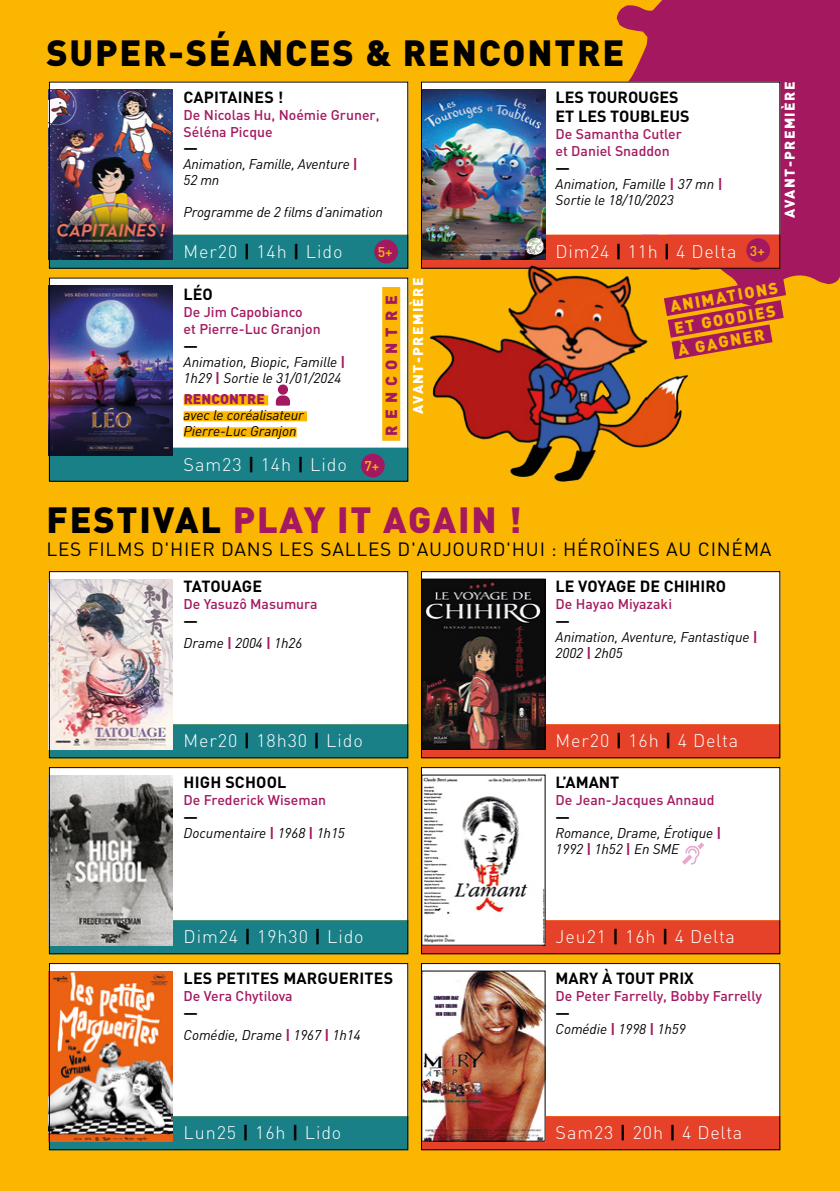
<style>
.page{position:relative;width:840px;height:1191px;background:#fff}
.page>*{position:absolute;margin:0;border:0;box-sizing:border-box;transform-origin:0 0}
.t1{font:900 36px "DIN";letter-spacing:.05em;color:#000}
.t2{font:900 36px "DIN";letter-spacing:.05em;color:#a41860}
.t3{font:19px "DIN";letter-spacing:.04em;color:#000}
.t4{font:300 18px "DIN";letter-spacing:.05em;color:#fff}
.t5{font:700 16px/19.2px "DIN";color:#000}
.t6{font:900 16px/22px "DIN";color:#fab600}
.t7{font:900 16px "DIN";letter-spacing:.38em;color:#a41860}
.t8{font:italic 14px/16px "DIN Pro";letter-spacing:-.005em;color:#000}
.t9{font:500 14px/16.8px "DIN";color:#a41860}
.t10{font:900 14px "DIN";letter-spacing:.1em;color:#fff}
.t11{font:700 14px "DIN";color:#000}
.t12{font:900 14px "DIN Pro";letter-spacing:.005em;color:#a41860}
.t13{font:500 14px "DIN Pro";color:#fab600}
.s1{font-family:"DIN";font-weight:700;font-style:normal;color:#a41860}
.s2{font-weight:700;color:#000}
.s3{color:#000}
</style>
<div class="page">
<div style="left:0;top:0;width:839px;height:1191px;background:#fab600"></div>
<svg style="left:595px;top:0;width:244px;height:285px;fill:#a41860"></svg>
<div style="left:51px;top:571px;width:726px;height:153px;background:#fff"></div>
<div style="left:51px;top:724px;width:355px;height:32px;background:#1a8088"></div>
<div style="left:423px;top:724px;width:354px;height:32px;background:#e54229"></div>
<div style="left:51px;top:82px;width:726px;height:153px;background:#fff"></div>
<div style="left:51px;top:235px;width:355px;height:32px;background:#1a8088"></div>
<div style="left:51px;top:767px;width:726px;height:153px;background:#fff"></div>
<div style="left:51px;top:920px;width:355px;height:32px;background:#1a8088"></div>
<svg style="left:423px;top:920px;width:354px;height:32px"></svg>
<div style="left:51px;top:279px;width:355px;height:169px;background:#fff"></div>
<div style="left:51px;top:448px;width:355px;height:32px;background:#1a8088"></div>
<div style="left:183px;top:395px;width:85px;height:10px;background:#fab600"></div>
<div style="left:183px;top:411px;width:124px;height:10px;background:#fab600"></div>
<div style="left:183px;top:427px;width:113px;height:10px;background:#fab600"></div>
<div style="left:51px;top:963px;width:726px;height:153px;background:#fff"></div>
<div style="left:51px;top:1116px;width:355px;height:32px;background:#1a8088"></div>
<svg style="left:423px;top:1116px;width:354px;height:32px"></svg>
<img style="left:51px;top:579px;width:121px;height:170px">
<img style="left:51px;top:90px;width:121px;height:170px">
<img style="left:51px;top:775px;width:121px;height:170px">
<img style="left:51px;top:285px;width:121px;height:171px">
<img style="left:51px;top:971px;width:121px;height:170px">
<img style="left:423px;top:581px;width:120px;height:166px">
<div style="left:421px;top:579px;width:124px;height:170px;border:1px solid #000"></div>
<img style="left:423px;top:90px;width:122px;height:145px">
<img style="left:423px;top:777px;width:120px;height:166px">
<img style="left:423px;top:972px;width:120px;height:167px">
<div style="left:361px;top:454px;width:23px;height:23px;background:#a41860;border-radius:50%"></div>
<div style="left:374px;top:240px;width:24px;height:23px;background:#a41860;border-radius:50%"></div>
<div style="left:49px;top:571px;width:359px;height:187px;border:1px solid #000"></div>
<div style="left:49px;top:82px;width:359px;height:187px;border:1px solid #000"></div>
<div style="left:49px;top:767px;width:359px;height:187px;border:1px solid #000"></div>
<div style="left:49px;top:277px;width:359px;height:205px;border:1px solid #000"></div>
<div style="left:49px;top:963px;width:359px;height:187px;border:1px solid #000"></div>
<div style="left:421px;top:571px;width:358px;height:187px;border:1px solid #000"></div>
<div style="left:421px;top:767px;width:358px;height:187px;border:1px solid #000"></div>
<div style="left:421px;top:963px;width:358px;height:187px;border:1px solid #000"></div>
<img style="left:432px;top:371px;width:257px;height:111px">
<div style="left:382px;top:287px;width:18px;height:154px;background:#fab600"></div>
<svg style="left:421px;top:235px;width:384px;height:136px"></svg>
<svg style="left:681px;top:842px;width:22px;height:22px"></svg>
<svg style="left:276px;top:395px;width:14px;height:11px"></svg>
<div style="left:278px;top:384px;width:10px;height:11px;background:#a41860;border-radius:50%"></div>
<h1 class="t1" style="left:46px;top:28px;width:579px">SUPER-SÉANCES &amp; RENCONTRE</h1>
<p class="t5" style="left:183px;top:87px;width:101px">CAPITAINES !</p>
<p class="t9" style="left:183px;top:106px;width:197px">De Nicolas Hu, Noémie Gruner,<br>Séléna Picque</p>
<p class="t11" style="left:183px;top:139px;width:16px">—</p>
<p class="t8" style="left:183px;top:155px;width:175px">Animation, Famille, Aventure <span class="s1">|<br></span>52 mn</p>
<p class="t8" style="left:183px;top:203px;width:201px">Programme de 2 films d’animation</p>
<p class="t5" style="left:555px;top:87px;width:135px">LES TOUROUGES<br>ET LES TOUBLEUS</p>
<p class="t9" style="left:555px;top:125px;width:128px">De Samantha Cutler et Daniel Snaddon</p>
<p class="t11" style="left:555px;top:158px;width:16px">—</p>
<p class="t8" style="left:555px;top:174px;width:168px">Animation, Famille <span class="s1">|</span> 37 mn <span class="s1">|<br></span>Sortie le 18/10/2023</p>
<p class="t4" style="left:183px;top:240px;width:160px">Mer20 <span class="s2">|</span> 14h <span class="s2">|</span> Lido</p>
<p class="t4" style="left:555px;top:240px;width:182px">Dim24 <span class="s2">|</span> 11h <span class="s2">|</span> 4 Delta</p>
<p class="t13" style="left:377px;top:240px;width:16px">5+</p>
<p class="t13" style="left:749px;top:239px;width:16px">3+</p>
<p class="t10" style="left:780px;top:218px;width:138px;rotate:-90deg">AVANT-PREMIÈRE</p>
<p class="t5" style="left:183px;top:284px;width:31px">LÉO</p>
<p class="t9" style="left:183px;top:303px;width:138px">De Jim Capobianco<br>et Pierre-Luc Granjon</p>
<p class="t11" style="left:183px;top:336px;width:16px">—</p>
<p class="t8" style="left:183px;top:352px;width:163px">Animation, Biopic, Famille <span class="s1">|<br></span>1h29 <span class="s1">|</span> Sortie le 31/01/2024</p>
<p class="t12" style="left:183px;top:387px;width:83px">RENCONTRE</p>
<p class="t8" style="left:183px;top:406px;width:122px">avec le coréalisateur<br>Pierre-Luc Granjon</p>
<p class="t4" style="left:183px;top:453px;width:165px">Sam23 <span class="s2">|</span> 14h <span class="s2">|</span> Lido</p>
<p class="t7" style="left:380px;top:435px;width:142px;rotate:-90deg">RENCONTRE</p>
<p class="t13" style="left:364px;top:454px;width:16px">7+</p>
<p class="t10" style="left:408px;top:414px;width:138px;rotate:-90deg">AVANT-PREMIÈRE</p>
<p class="t6" style="left:668px;top:295px;width:110px;rotate:-10deg">ANIMATIONS<br>ET GOODIES<br>À GAGNER</p>
<h1 class="t2" style="left:46px;top:495px;width:476px"><span class="s3">FESTIVAL</span> PLAY IT AGAIN !</h1>
<h2 class="t3" style="left:46px;top:537px;width:726px">LES FILMS D'HIER DANS LES SALLES D'AUJOURD'HUI : HÉROÏNES AU CINÉMA</h2>
<p class="t5" style="left:183px;top:576px;width:80px">TATOUAGE</p>
<p class="t9" style="left:183px;top:595px;width:135px">De Yasuzô Masumura</p>
<p class="t11" style="left:183px;top:612px;width:16px">—</p>
<p class="t8" style="left:183px;top:633px;width:120px">Drame <span class="s1">|</span> 2004 <span class="s1">|</span> 1h26</p>
<p class="t5" style="left:555px;top:576px;width:172px">LE VOYAGE DE CHIHIRO</p>
<p class="t9" style="left:555px;top:595px;width:118px">De Hayao Miyazaki</p>
<p class="t11" style="left:555px;top:612px;width:16px">—</p>
<p class="t8" style="left:555px;top:627px;width:203px">Animation, Aventure, Fantastique <span class="s1">|<br></span>2002 <span class="s1">|</span> 2h05</p>
<p class="t4" style="left:183px;top:729px;width:181px">Mer20 <span class="s2">|</span> 18h30 <span class="s2">|</span> Lido</p>
<p class="t4" style="left:555px;top:729px;width:184px">Mer20 <span class="s2">|</span> 16h <span class="s2">|</span> 4 Delta</p>
<p class="t5" style="left:183px;top:772px;width:104px">HIGH SCHOOL</p>
<p class="t9" style="left:183px;top:791px;width:144px">De Frederick Wiseman</p>
<p class="t11" style="left:183px;top:808px;width:16px">—</p>
<p class="t8" style="left:183px;top:823px;width:163px">Documentaire <span class="s1">|</span> 1968 <span class="s1">|</span> 1h15</p>
<p class="t5" style="left:555px;top:772px;width:65px">L’AMANT</p>
<p class="t9" style="left:555px;top:791px;width:160px">De Jean-Jacques Annaud</p>
<p class="t11" style="left:555px;top:808px;width:16px">—</p>
<p class="t8" style="left:555px;top:823px;width:167px">Romance, Drame, Érotique <span class="s1">|<br></span>1992 <span class="s1">|</span> 1h52 <span class="s1">|</span> En SME</p>
<p class="t4" style="left:183px;top:925px;width:181px">Dim24 <span class="s2">|</span> 19h30 <span class="s2">|</span> Lido</p>
<p class="t4" style="left:555px;top:925px;width:181px">Jeu21 <span class="s2">|</span> 16h <span class="s2">|</span> 4 Delta</p>
<p class="t5" style="left:183px;top:968px;width:211px">LES PETITES MARGUERITES</p>
<p class="t9" style="left:183px;top:987px;width:110px">De Vera Chytilova</p>
<p class="t11" style="left:183px;top:1003px;width:16px">—</p>
<p class="t8" style="left:183px;top:1025px;width:178px">Comédie, Drame <span class="s1">|</span> 1967 <span class="s1">|</span> 1h14</p>
<p class="t5" style="left:555px;top:968px;width:140px">MARY À TOUT PRIX</p>
<p class="t9" style="left:555px;top:987px;width:208px">De Peter Farrelly, Bobby Farrelly</p>
<p class="t11" style="left:555px;top:1003px;width:16px">—</p>
<p class="t8" style="left:555px;top:1019px;width:132px">Comédie <span class="s1">|</span> 1998 <span class="s1">|</span> 1h59</p>
<p class="t4" style="left:183px;top:1121px;width:159px">Lun25 <span class="s2">|</span> 16h <span class="s2">|</span> Lido</p>
<p class="t4" style="left:555px;top:1121px;width:188px">Sam23 <span class="s2">|</span> 20h <span class="s2">|</span> 4 Delta</p>
</div>
